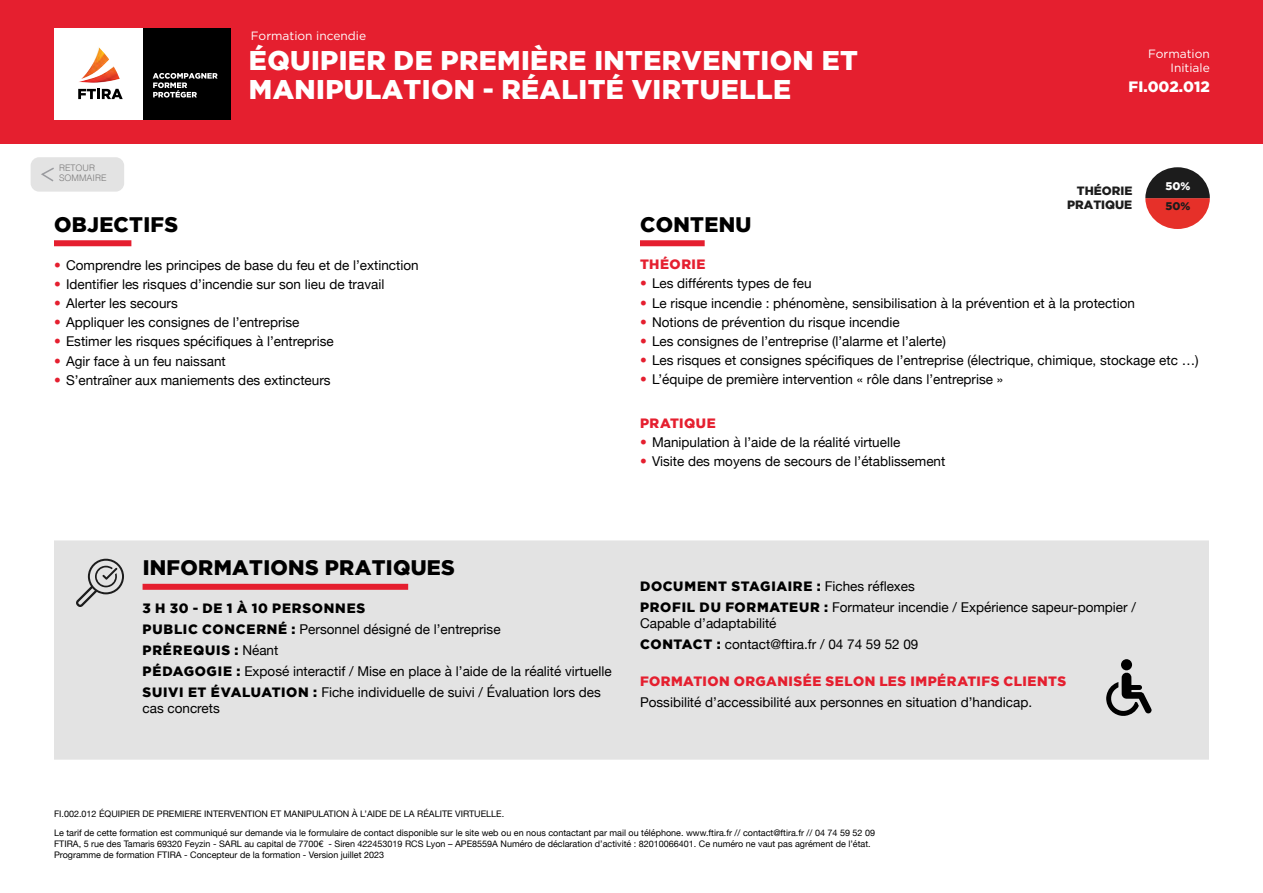
<style>
.page{position:relative;width:1263px;height:893px;background:#fff}
.page>*{position:absolute;margin:0;border:0;box-sizing:border-box;transform-origin:0 0}
.t1{font:900 27px/28.8px "Gotham";letter-spacing:.015em;color:#fff}
.t2{font:900 21px "Gotham";letter-spacing:.015em;color:#000}
.t3{font:900 15px "Gotham";color:#fff}
.t4{font:13.5px/21px "Helvetica Neue";color:#000}
.t5{font:900 13.5px "Gotham";letter-spacing:.055em;color:#000}
.t6{font:900 13.5px "Gotham";letter-spacing:.035em;color:#e51f2f}
.t7{font:12px/14.4px "Gotham";color:#fff;text-align:right}
.t8{font:900 12px "Gotham";color:#1c1c1c}
.t9{font:900 11.1px "Gotham";color:#1c1c1c}
.t10{font:900 11.1px "Gotham";color:#fff}
.t11{font:9px/10.8px "Helvetica Neue";color:#000}
.t12{font:300 9px/10.5px "Helvetica";color:#7c7b7b}
.s1{font-family:"Helvetica";font-weight:300;color:#e51f2f}
.s2{font-family:"Gotham";font-weight:900}
.s3{font-family:"Helvetica Neue";font-weight:400}
</style>
<div class="page">
<div style="left:0;top:0;width:1263px;height:143px;background:#e51f2f"></div>
<div style="left:54px;top:28px;width:90px;height:92px;background:#fff"></div>
<div style="left:144px;top:28px;width:87px;height:92px;background:#000"></div>
<svg style="left:78px;top:89px;width:45px;height:10px"></svg>
<img style="left:79px;top:47px;width:41px;height:36px">
<svg style="left:153px;top:73px;width:65px;height:25px"></svg>
<div style="left:640px;top:240px;width:65px;height:6px;background:#e51f2f"></div>
<div style="left:54px;top:240px;width:77px;height:6px;background:#e51f2f"></div>
<div style="left:64px;top:550px;width:1135px;height:200px;background:#e3e3e3"></div>
<div style="left:143px;top:584px;width:265px;height:6px;background:#e51f2f"></div>
<div style="left:54px;top:540px;width:1155px;height:220px;border:20px solid #e3e3e3"></div>
<svg style="left:76px;top:559px;width:48px;height:48px"></svg>
<svg style="left:1106px;top:672px;width:45px;height:44px"></svg>
<div style="left:1121px;top:659px;width:11px;height:11px;background:#000;border-radius:50%"></div>
<svg style="left:1145px;top:167px;width:65px;height:62px"></svg>
<div style="left:31px;top:157px;width:93px;height:35px;background:#e3e3e3;border-radius:9px"></div>
<svg style="left:41px;top:167px;width:13px;height:15px"></svg>
<p class="t12" style="left:59px;top:162px;width:49px">RETOUR<br>SOMMAIRE</p>
<p class="t7" style="left:251px;top:28px;width:117px">Formation incendie</p>
<h1 class="t1" style="left:249px;top:45px;width:610px">ÉQUIPIER DE PREMIÈRE INTERVENTION ET<br>MANIPULATION - RÉALITÉ VIRTUELLE</h1>
<p class="t7" style="left:1148px;top:46px;width:63px">Formation<br>Initiale</p>
<p class="t3" style="left:1128px;top:78px;width:83px">FI.002.012</p>
<p class="t8" style="left:1077px;top:183px;width:57px">THÉORIE</p>
<p class="t8" style="left:1067px;top:198px;width:67px">PRATIQUE</p>
<p class="t10" style="left:1165px;top:180px;width:26px">50%</p>
<p class="t9" style="left:1165px;top:199px;width:26px">50%</p>
<h2 class="t2" style="left:54px;top:212px;width:126px">OBJECTIFS</h2>
<p class="t4" style="left:54px;top:255px;width:366px"><span class="s1">•</span> Comprendre les principes de base du feu et de l’extinction</p>
<p class="t4" style="left:54px;top:274px;width:332px"><span class="s1">•</span> Identifier les risques d’incendie sur son lieu de travail</p>
<p class="t4" style="left:54px;top:293px;width:125px"><span class="s1">•</span> Alerter les secours</p>
<p class="t4" style="left:54px;top:313px;width:247px"><span class="s1">•</span> Appliquer les consignes de l’entreprise</p>
<p class="t4" style="left:54px;top:332px;width:281px"><span class="s1">•</span> Estimer les risques spécifiques à l’entreprise</p>
<p class="t4" style="left:54px;top:351px;width:173px"><span class="s1">•</span> Agir face à un feu naissant</p>
<p class="t4" style="left:54px;top:370px;width:278px"><span class="s1">•</span> S’entraîner aux maniements des extincteurs</p>
<h2 class="t2" style="left:640px;top:212px;width:113px">CONTENU</h2>
<p class="t6" style="left:640px;top:257px;width:67px">THÉORIE</p>
<p class="t4" style="left:640px;top:274px;width:173px"><span class="s1">•</span> Les différents types de feu</p>
<p class="t4" style="left:640px;top:293px;width:496px"><span class="s1">•</span> Le risque incendie : phénomène, sensibilisation à la prévention et à la protection</p>
<p class="t4" style="left:640px;top:312px;width:261px"><span class="s1">•</span> Notions de prévention du risque incendie</p>
<p class="t4" style="left:640px;top:331px;width:307px"><span class="s1">•</span> Les consignes de l’entreprise (l’alarme et l’alerte)</p>
<p class="t4" style="left:640px;top:351px;width:560px"><span class="s1">•</span> Les risques et consignes spécifiques de l’entreprise (électrique, chimique, stockage etc …)</p>
<p class="t4" style="left:640px;top:370px;width:365px"><span class="s1">•</span> L’équipe de première intervention « rôle dans l’entreprise »</p>
<p class="t6" style="left:640px;top:415px;width:77px">PRATIQUE</p>
<p class="t4" style="left:640px;top:432px;width:262px"><span class="s1">•</span> Manipulation à l’aide de la réalité virtuelle</p>
<p class="t4" style="left:640px;top:451px;width:307px"><span class="s1">•</span> Visite des moyens de secours de l’établissement</p>
<h2 class="t2" style="left:143px;top:556px;width:314px">INFORMATIONS PRATIQUES</h2>
<p class="t5" style="left:143px;top:600px;width:224px">3 H 30 - DE 1 À 10 PERSONNES</p>
<p class="t4" style="left:143px;top:619px;width:359px"><span class="s2">PUBLIC CONCERNÉ :</span> Personnel désigné de l’entreprise</p>
<p class="t5" style="left:143px;top:642px;width:137px">PRÉREQUIS : <span class="s3">Néant</span></p>
<p class="t4" style="left:143px;top:661px;width:470px"><span class="s2">PÉDAGOGIE :</span> Exposé interactif / Mise en place à l’aide de la réalité virtuelle<br><span class="s2">SUIVI ET ÉVALUATION :</span> Fiche individuelle de suivi / Évaluation lors des</p>
<p class="t4" style="left:143px;top:698px;width:79px">cas concrets</p>
<p class="t5" style="left:640px;top:578px;width:276px">DOCUMENT STAGIAIRE : <span class="s3">Fiches réflexes</span></p>
<p class="t4" style="left:640px;top:600px;width:497px;line-height:16.2px"><span class="s2">PROFIL DU FORMATEUR :</span> Formateur incendie / Expérience sapeur-pompier /<br>Capable d’adaptabilité</p>
<p class="t4" style="left:640px;top:634px;width:280px"><span class="s2">CONTACT :</span> contact@ftira.fr / 04 74 59 52 09</p>
<p class="t6" style="left:640px;top:674px;width:428px">FORMATION ORGANISÉE SELON LES IMPÉRATIFS CLIENTS</p>
<p class="t4" style="left:640px;top:693px;width:394px">Possibilité d’accessibilité aux personnes en situation d’handicap.</p>
<p class="t11" style="left:54px;top:809px;width:452px">FI.002.012 ÉQUIPIER DE PREMIERE INTERVENTION ET MANIPULATION À L’AIDE DE LA RÉALITE VIRTUELLE.</p>
<p class="t11" style="left:54px;top:828px;width:823px">Le tarif de cette formation est communiqué sur demande via le formulaire de contact disponible sur le site web ou en nous contactant par mail ou téléphone. www.ftira.fr // contact@ftira.fr // 04 74 59 52 09<br>FTIRA, 5 rue des Tamaris 69320 Feyzin - SARL au capital de 7700€ - Siren 422453019 RCS Lyon – APE8559A Numéro de déclaration d’activité : 82010066401. Ce numéro ne vaut pas agrément de l’état.<br>Programme de formation FTIRA - Concepteur de la formation - Version juillet 2023</p>
</div>
